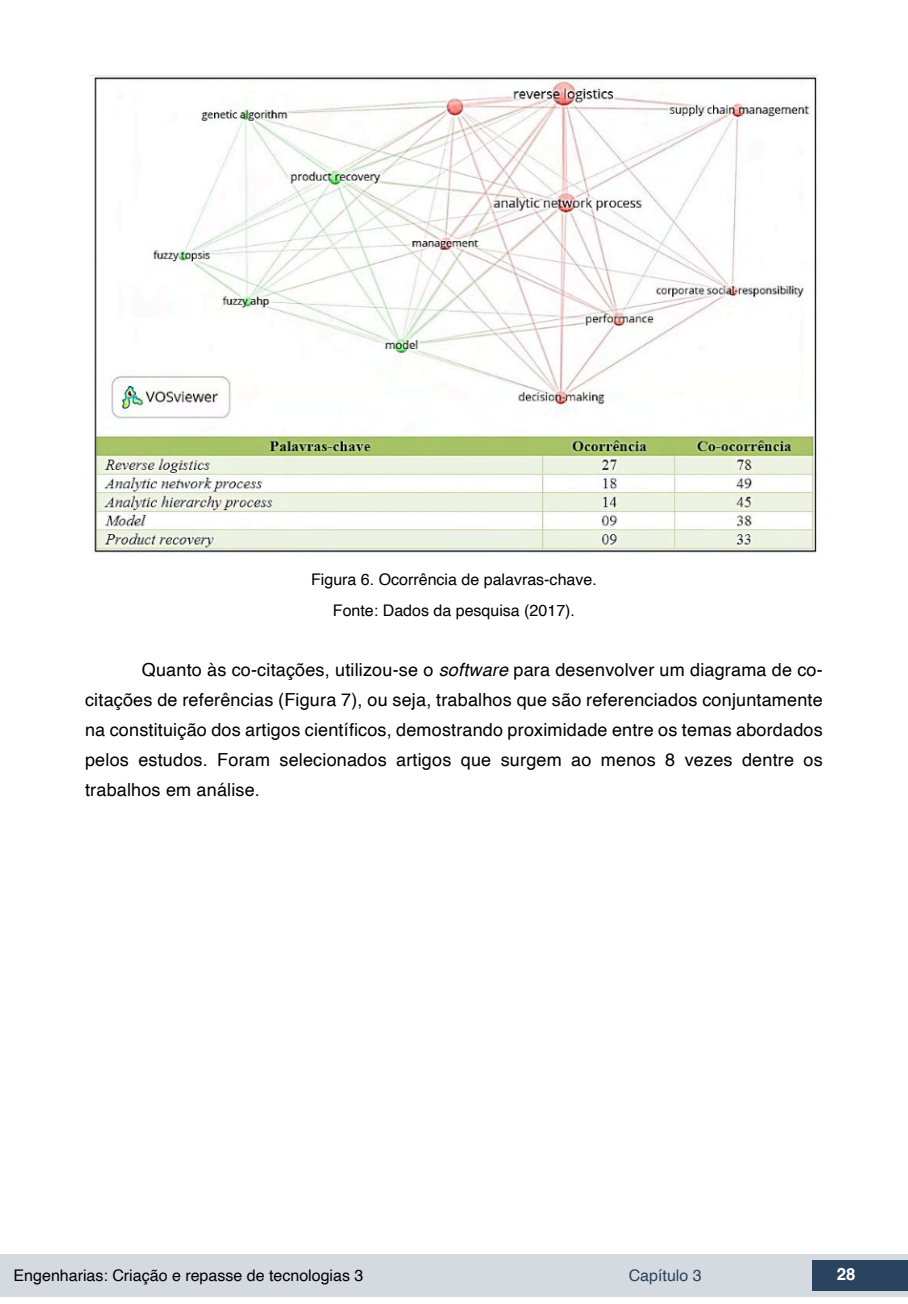
<style>
.page{position:relative;width:908px;height:1304px;background:#fff}
.page>*{position:absolute;margin:0;border:0;box-sizing:border-box;transform-origin:0 0}
.t1{font:18px/30px "Helvetica";letter-spacing:.01em;color:#000;text-align:justify}
.t2{font:700 16.8px "Helvetica";color:#fff}
.t3{font:16px/30.6px "Helvetica";color:#000;text-align:center}
.t4{font:16px "Helvetica";color:#2a435e}
.s1{font-style:italic}
</style>
<div class="page">
<div style="left:0;top:1254px;width:906px;height:43px;background:#d4dadf"></div>
<div style="left:812px;top:1261px;width:95px;height:30px;background:#2a435e"></div>
<img style="left:89px;top:75px;width:729px;height:478px">
<p class="t3" style="left:311px;top:565px;width:287px">Figura 6. Ocorrência de palavras-chave.<br>Fonte: Dados da pesquisa (2017).</p>
<p class="t1" style="left:85px;top:655px;width:738px;text-indent:57px">Quanto às co-citações, utilizou-se o <span class="s1">software</span> para desenvolver um diagrama de co&shy;citações de referências (Figura 7), ou seja, trabalhos que são referenciados conjuntamente na constituição dos artigos científicos, demostrando proximidade entre os temas abordados pelos estudos. Foram selecionados artigos que surgem ao menos 8 vezes dentre os trabalhos em análise.</p>
<p class="t3" style="left:14px;top:1260px;width:351px">Engenharias: Criação e repasse de tecnologias 3</p>
<p class="t4" style="left:628px;top:1263px;width:74px">Capítulo 3</p>
<p class="t2" style="left:836px;top:1264px;width:20px">28</p>
</div>
